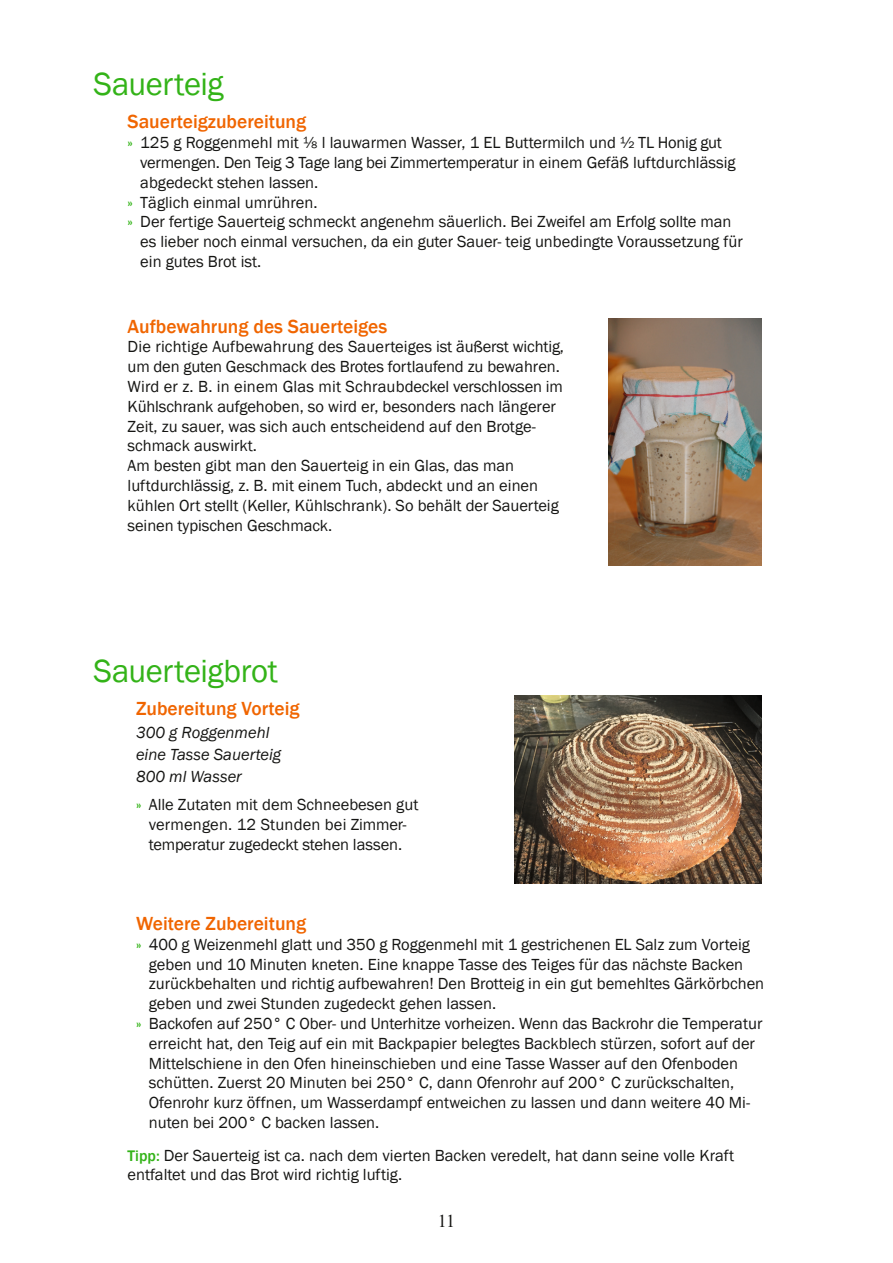
<style>
.page{position:relative;width:893px;height:1263px;background:#fff}
.page>*{position:absolute;margin:0;border:0;box-sizing:border-box;transform-origin:0 0}
.Abschnittsüberschrift{font:33px "Franklin Gothic";letter-spacing:-.015em;color:#33b318}
.t1{font:500 19.5px "Franklin Gothic";color:#f06500}
.t2{font:18px "Times New Roman";color:#151513}
.t3{font:16.5px/19.8px "Franklin Gothic";color:#151513}
.t4{font:italic 16.5px "Franklin Gothic";color:#151513}
.s1{font-weight:600;font-size:15.75px;color:#33b318}
.s2{font-weight:500;font-size:15.75px;color:#33b318}
</style>
<div class="page">
<img style="left:514px;top:696px;width:247px;height:187px">
<img style="left:609px;top:319px;width:152px;height:247px">
<p class="Abschnittsüberschrift" style="left:94px;top:64px;width:132px">Sauerteig</p>
<p class="t1" style="left:128px;top:110px;width:180px">Sauerteigzubereitung</p>
<p class="t3" style="left:140px;top:133px;width:597px;text-indent:-13px"><span class="s1">»</span> 125 g Roggenmehl mit ⅛ l lauwarmen Wasser, 1 EL Buttermilch und ½ TL Honig gut vermengen. Den Teig 3 Tage lang bei Zimmertemperatur in einem Gefäß luftdurchlässig abgedeckt stehen lassen.</p>
<p class="t3" style="left:128px;top:193px;width:192px"><span class="s1">»</span> Täglich einmal umrühren.</p>
<p class="t3" style="left:140px;top:212px;width:604px;text-indent:-13px"><span class="s1">»</span> Der fertige Sauerteig schmeckt angenehm säuerlich. Bei Zweifel am Erfolg sollte man es lieber noch einmal versuchen, da ein guter Sauer- teig unbedingte Voraussetzung für ein gutes Brot ist.</p>
<p class="t1" style="left:128px;top:314px;width:261px">Aufbewahrung des Sauerteiges</p>
<p class="t3" style="left:128px;top:337px;width:438px">Die richtige Aufbewahrung des Sauerteiges ist äußerst wichtig, um den guten Geschmack des Brotes fortlaufend zu bewahren.</p>
<p class="t3" style="left:128px;top:377px;width:437px">Wird er z. B. in einem Glas mit Schraubdeckel verschlossen im Kühlschrank aufgehoben, so wird er, besonders nach längerer Zeit, zu sauer, was sich auch entscheidend auf den Brotge&shy;schmack auswirkt.</p>
<p class="t3" style="left:128px;top:456px;width:433px">Am besten gibt man den Sauerteig in ein Glas, das man luftdurchlässig, z. B. mit einem Tuch, abdeckt und an einen kühlen Ort stellt (Keller, Kühlschrank). So behält der Sauerteig seinen typischen Geschmack.</p>
<p class="Abschnittsüberschrift" style="left:94px;top:651px;width:186px">Sauerteigbrot</p>
<p class="t1" style="left:136px;top:697px;width:165px">Zubereitung Vorteig</p>
<p class="t4" style="left:136px;top:722px;width:135px">300 g Roggenmehl</p>
<p class="t4" style="left:136px;top:744px;width:147px">eine Tasse Sauerteig</p>
<p class="t4" style="left:136px;top:766px;width:107px">800 ml Wasser</p>
<p class="t3" style="left:136px;top:795px;width:284px;text-align:center"><span class="s1">»</span> Alle Zutaten mit dem Schneebesen gut vermengen. 12 Stunden bei Zimmer-</p>
<p class="t3" style="left:149px;top:835px;width:255px">temperatur zugedeckt stehen lassen.</p>
<p class="t1" style="left:136px;top:911px;width:172px">Weitere Zubereitung</p>
<p class="t3" style="left:149px;top:935px;width:617px;text-indent:-13px"><span class="s1">»</span> 400 g Weizenmehl glatt und 350 g Roggenmehl mit 1 gestrichenen EL Salz zum Vorteig geben und 10 Minuten kneten. Eine knappe Tasse des Teiges für das nächste Backen zurückbehalten und richtig aufbewahren! Den Brotteig in ein gut bemehltes Gärkörbchen geben und zwei Stunden zugedeckt gehen lassen.</p>
<p class="t3" style="left:149px;top:1014px;width:615px;text-indent:-13px"><span class="s1">»</span> Backofen auf 250° C Ober- und Unterhitze vorheizen. Wenn das Backrohr die Temperatur erreicht hat, den Teig auf ein mit Backpapier belegtes Backblech stürzen, sofort auf der Mittelschiene in den Ofen hineinschieben und eine Tasse Wasser auf den Ofenboden schütten. Zuerst 20 Minuten bei 250° C, dann Ofenrohr auf 200° C zurückschalten, Ofenrohr kurz öffnen, um Wasserdampf entweichen zu lassen und dann weitere 40 Mi&shy;nuten bei 200° C backen lassen.</p>
<p class="t3" style="left:128px;top:1145px;width:608px"><span class="s2">Tipp:</span> Der Sauerteig ist ca. nach dem vierten Backen veredelt, hat dann seine volle Kraft entfaltet und das Brot wird richtig luftig.</p>
<p class="t2" style="left:438px;top:1208px;width:19px">11</p>
</div>
